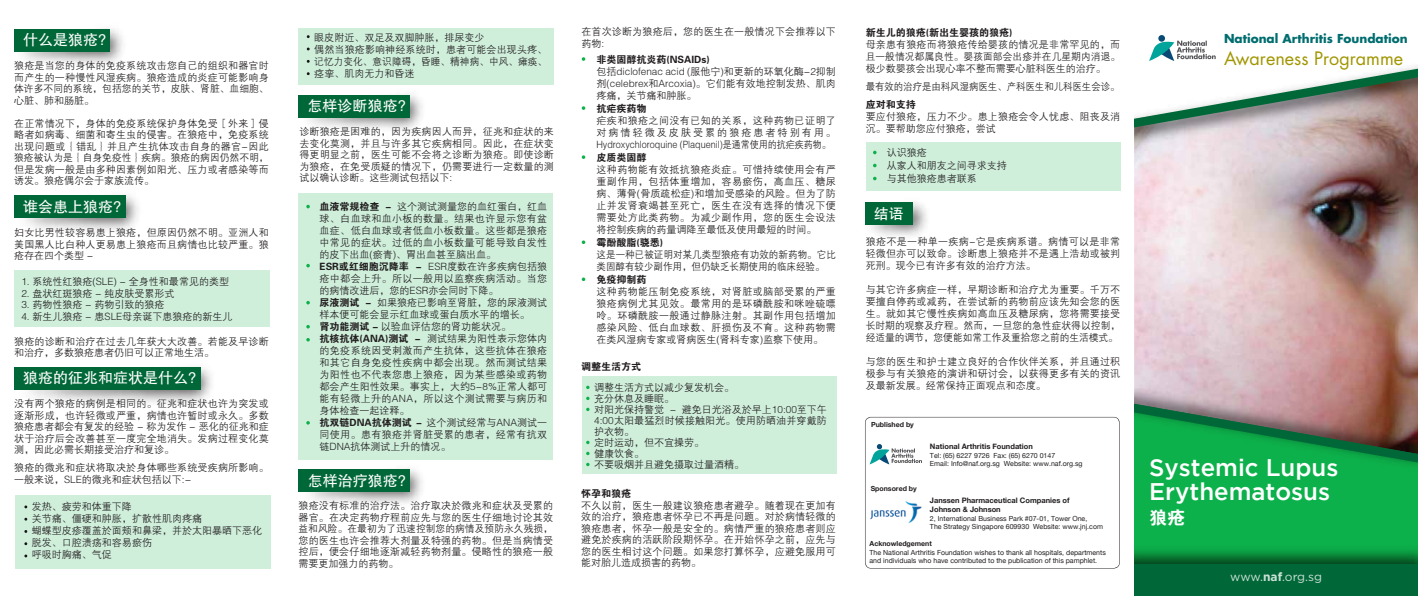
<style>
.page{position:relative;width:1418px;height:596px;background:#fff}
.page>*{position:absolute;margin:0;border:0;box-sizing:border-box;transform-origin:0 0}
.t1{font:500 24px/24px "Gotham";color:#fff}
.t2{font:18px "Futura";color:#a19600}
.t3{font:18px "FZDHTJW GB1 0";color:#fff}
.t4{font:15px "FZHTJW GB1 0";color:#fff}
.t5{font:700 12px "Futura";color:#006d6f}
.t6{font:12px "Gotham";letter-spacing:-.01em;color:rgb(255 255 255/.8)}
.t7{font:10px/12px "FZZDXJW GB1 0";letter-spacing:.005em;color:#231f20;text-align:justify}
.t8{font:10px/12px "FZZDXJW GB1 0";letter-spacing:.035em;color:#231f20}
.t9{font:10px "FZDHTJW GB1 0";color:#231f20}
.t10{font:10px/12px "FZZDXJW GB1 0";letter-spacing:.005em;color:#231f20;scale:.95 1}
.t11{font:10px "FZZDXJW GB1 0";letter-spacing:.005em;color:#231f20;scale:.94 1}
.t12{font:700 7.5px/9px "Helvetica Neue";color:#231f20}
.t13{font:7px/8.4px "Helvetica Neue";color:#231f20}
.t14{font:700 7px "Helvetica Neue";color:#231f20}
.s1{font-family:"FZDHTJW GB1 0"}
.s2{font-family:"FZZDXJW GB1 0"}
.s3{font-weight:700}
</style>
<div class="page">
<div style="left:865px;top:142px;width:255px;height:49px;background:#cfefdb"></div>
<img style="left:23px;top:28px;width:100px;height:35px">
<div style="left:14px;top:29px;width:95px;height:23px;background:#006838"></div>
<img style="left:298px;top:94px;width:124px;height:36px">
<div style="left:298px;top:95px;width:111px;height:22px;background:#006838"></div>
<div style="left:298px;top:28px;width:255px;height:57px;background:#cfefdb"></div>
<img style="left:1134px;top:152px;width:283px;height:227px">
<img style="left:1134px;top:55px;width:283px;height:97px">
<svg style="left:1134px;top:67px;width:283px;height:61px"></svg>
<div style="left:1134px;top:476px;width:283px;height:64px;background:#0db14b"></div>
<img style="left:1134px;top:379px;width:283px;height:97px">
<svg style="left:1134px;top:402px;width:283px;height:61px;background:#458653"></svg>
<img style="left:1134px;top:540px;width:283px;height:24px">
<div style="left:1134px;top:564px;width:283px;height:31px;background:#006838"></div>
<img style="left:871px;top:202px;width:56px;height:34px">
<div style="left:865px;top:202px;width:48px;height:23px;background:#006838"></div>
<svg style="left:581px;top:57px;width:4px;height:4px"></svg>
<svg style="left:581px;top:106px;width:4px;height:4px"></svg>
<svg style="left:581px;top:155px;width:4px;height:4px"></svg>
<svg style="left:581px;top:240px;width:4px;height:4px"></svg>
<svg style="left:581px;top:277px;width:4px;height:4px"></svg>
<div style="left:581px;top:375px;width:255px;height:98px;background:#cfefdb"></div>
<div style="left:298px;top:193px;width:255px;height:266px;background:#cfefdb"></div>
<svg style="left:306px;top:205px;width:4px;height:3px"></svg>
<svg style="left:306px;top:264px;width:4px;height:3px"></svg>
<svg style="left:306px;top:301px;width:4px;height:3px"></svg>
<svg style="left:306px;top:325px;width:4px;height:3px"></svg>
<svg style="left:306px;top:338px;width:4px;height:3px"></svg>
<svg style="left:306px;top:421px;width:4px;height:3px"></svg>
<img style="left:30px;top:368px;width:181px;height:35px">
<div style="left:14px;top:367px;width:187px;height:23px;background:#006838"></div>
<img style="left:26px;top:195px;width:112px;height:35px">
<div style="left:14px;top:195px;width:111px;height:23px;background:#006838"></div>
<div style="left:14px;top:269px;width:256px;height:57px;background:#cfefdb"></div>
<div style="left:16px;top:495px;width:255px;height:73px;background:#cfefdb"></div>
<img style="left:298px;top:459px;width:134px;height:44px">
<div style="left:298px;top:469px;width:112px;height:22px;background:#006838"></div>
<svg style="left:865px;top:416px;width:254px;height:152px"></svg>
<div style="left:871px;top:421px;width:43px;height:7px;background:#fff"></div>
<img style="left:869px;top:499px;width:53px;height:24px">
<div style="left:1158px;top:35px;width:6px;height:7px;background:#084975;border-radius:50%"></div>
<svg style="left:1149px;top:40px;width:66px;height:21px"></svg>
<svg style="left:869px;top:444px;width:53px;height:20px"></svg>
<h3 class="t4" style="left:23px;top:31px;width:85px">什么是狼疮?</h3>
<p class="t7" style="left:14px;top:60px;width:256px;line-height:11.5px">狼疮是当您的身体的免疫系统攻击您自己的组织和器官时而产生的一种慢性风湿疾病。狼疮造成的炎症可能影响身体许多不同的系统，包括您的关节，皮肤、肾脏、血细胞、心脏、肺和肠脏。</p>
<p class="t7" style="left:14px;top:118px;width:256px;line-height:11.5px">在正常情况下，身体的免疫系统保护身体免受［外来］侵略者如病毒、细菌和寄生虫的侵害。在狼疮中，免疫系统出现问题或｛错乱｝并且产生抗体攻击自身的器官-因此狼疮被认为是｛自身免疫性｝疾病。狼疮的病因仍然不明，但是发病一般是由多种因素例如阳光、压力或者感染等而诱发。狼疮偶尔会于家族流传。</p>
<h3 class="t4" style="left:23px;top:198px;width:100px">谁会患上狼疮?</h3>
<p class="t7" style="left:14px;top:227px;width:256px;line-height:11.5px">妇女比男性较容易患上狼疮，但原因仍然不明。亚洲人和美国黑人比白种人更易患上狼疮而且病情也比较严重。狼疮存在四个类型 -</p>
<p class="t7" style="left:21px;top:276px;width:209px">1. 系统性红狼疮(SLE) - 全身性和最常见的类型</p>
<p class="t7" style="left:21px;top:287px;width:155px">2. 盘状红斑狼疮 - 纯皮肤受累形式</p>
<p class="t7" style="left:21px;top:299px;width:145px">3. 药物性狼疮 - 药物引致的狼疮</p>
<p class="t7" style="left:21px;top:310px;width:212px">4. 新生儿狼疮 - 患SLE母亲诞下患狼疮的新生儿</p>
<p class="t7" style="left:14px;top:335px;width:256px;line-height:11.5px">狼疮的诊断和治疗在过去几年获大大改善。若能及早诊断和治疗，多数狼疮患者仍旧可以正常地生活。</p>
<h3 class="t4" style="left:23px;top:369px;width:175px">狼疮的征兆和症状是什么?</h3>
<p class="t7" style="left:14px;top:398px;width:256px;line-height:11.5px">没有两个狼疮的病例是相同的。征兆和症状也许为突发或逐渐形成，也许轻微或严重，病情也许暂时或永久。多数狼疮患者都会有复发的经验 - 称为发作 - 恶化的征兆和症状于治疗后会改善甚至一度完全地消失。发病过程变化莫测，因此必需长期接受治疗和复诊。</p>
<p class="t7" style="left:14px;top:462px;width:256px;line-height:11.5px">狼疮的微兆和症状将取决於身体哪些系统受疾病所影响。一般来说，SLE的微兆和症状包括以下:-</p>
<p class="t7" style="left:32px;top:501px;width:232px;text-align:left">发热、疲劳和体重下降<br>关节痛、僵硬和肿胀，扩散性肌肉疼痛<br>蝴蝶型皮疹覆盖於面颊和鼻梁，并於太阳暴晒下恶化脱发、口腔溃疡和容易瘀伤<br>呼吸时胸痛、气促</p>
<p class="t7" style="left:314px;top:32px;width:234px;text-align:left">眼皮附近、双足及双脚肿胀，排尿变少<br>偶然当狼疮影响神经系统时，患者可能会出现头疼、记忆力变化、意识障碍，昏睡、精神病、中风、瘫痪、痉挛、肌肉无力和昏迷</p>
<h3 class="t4" style="left:307px;top:97px;width:100px">怎样诊断狼疮?</h3>
<p class="t7" style="left:299px;top:126px;width:256px;line-height:11.5px">诊断狼疮是困难的，因为疾病因人而异，征兆和症状的来去变化莫测，并且与许多其它疾病相同。因此，在症状变得更明显之前，医生可能不会将之诊断为狼疮。即使诊断为狼疮，在免受质疑的情况下，仍需要进行一定数量的测试以确认诊断。这些测试包括以下:</p>
<p class="t7" style="left:319px;top:201px;width:229px;text-align:left"><span class="s1">血液常规检查 -</span> 这个测试测量您的血红蛋白，红血球、白血球和血小板的数量。结果也许显示您有盆血症、低白血球或者低血小板数量。这些都是狼疮中常见的症状。过低的血小板数量可能导致自发性的皮下出血(瘀青)、胃出血甚至脑出血。<br><span class="s1">ESR或红细胞沉降率 -</span> ESR度数在许多疾病包括狼疮中都会上升。所以一般用以监察疾病活动。当您的病情改进后，您的ESR亦会同时下降。<br><span class="s1">尿液测试 -</span> 如果狼疮已影响至肾脏，您的尿液测试样本便可能会显示红血球或蛋白质水平的增长。<br><span class="s1">肾功能测试 -</span> 以验血评估您的肾功能状况。</p>
<p class="t9" style="left:319px;top:333px;width:229px">抗核抗体(ANA)测试 - <span class="s2">测试结果为阳性表示您体内</span></p>
<p class="t8" style="left:319px;top:345px;width:229px">的免疫系统因受刺激而产生抗体，这些抗体在狼疮和其它自身免疫性疾病中都会出现。然而测试结果为阳性也不代表您患上狼疮，因为某些感染或药物都会产生阳性效果。事实上，大约5-8%正常人都可能有轻微上升的ANA，所以这个测试需要与病历和身体检查一起诠释。<br><span class="s1">抗双链DNA抗体测试 -</span> 这个测试经常与ANA测试一同使用。患有狼疮并肾脏受累的患者，经常有抗双链DNA抗体测试上升的情况。</p>
<h3 class="t4" style="left:308px;top:472px;width:100px">怎样治疗狼疮?</h3>
<p class="t7" style="left:298px;top:500px;width:256px;line-height:11.5px">狼疮没有标准的治疗法。治疗取决於微兆和症状及受累的器官。在决定药物疗程前应先与您的医生仔细地讨论其效益和风险。在最初为了迅速控制您的病情及预防永久残损，您的医生也许会推荐大剂量及特强的药物。但是当病情受控后，便会仔细地逐渐减轻药物剂量。侵略性的狼疮一般需要更加强力的药物。</p>
<p class="t7" style="left:581px;top:26px;width:256px;line-height:11.5px">在首次诊断为狼疮后，您的医生在一般情况下会推荐以下药物:</p>
<p class="t9" style="left:596px;top:54px;width:115px">非类固醇抗炎药(NSAIDs)</p>
<p class="t7" style="left:596px;top:66px;width:241px">包括diclofenac acid (服他宁)和更新的环氧化酶-2抑制剂(celebrex和Arcoxia)。它们能有效地控制发热、肌肉疼痛，关节痛和肿胀。</p>
<p class="t9" style="left:596px;top:103px;width:51px">抗疟疾药物</p>
<p class="t7" style="left:596px;top:115px;width:241px">疟疾和狼疮之间没有已知的关系，这种药物已证明了对病情轻微及皮肤受累的狼疮患者特别有用。Hydroxychloroquine (Plaquenil)是通常使用的抗疟疾药物。</p>
<p class="t9" style="left:596px;top:152px;width:51px">皮质类固醇</p>
<p class="t7" style="left:596px;top:164px;width:241px">这种药物能有效抵抗狼疮炎症。可惜持续使用会有严重副作用，包括体重增加，容易瘀伤，高血压、糖尿病、薄骨(骨质疏松症)和增加受感染的风险。但为了防止并发肾衰竭甚至死亡，医生在没有选择的情况下便需要处方此类药物。为减少副作用，您的医生会设法将控制疾病的药量调降至最低及使用最短的时间。</p>
<p class="t9" style="left:596px;top:237px;width:68px">霉酚酸脂(骁悉)</p>
<p class="t10" style="left:596px;top:249px;width:253px">这是一种已被证明对某几类型狼疮有功效的新药物。它比类固醇有较少副作用，但仍缺乏长期使用的临床经验。</p>
<p class="t9" style="left:596px;top:274px;width:51px">免疫抑制药</p>
<p class="t7" style="left:596px;top:286px;width:241px">这种药物能压制免疫系统，对肾脏或脑部受累的严重狼疮病例尤其见效。最常用的是环磷酰胺和咪唑硫嘌呤。环磷酰胺一般通过静脉注射。其副作用包括增加感染风险、低白血球数、肝损伤及不育。这种药物需在类风湿病专家或肾病医生(肾科专家)监察下使用。</p>
<p class="t7" style="left:594px;top:382px;width:234px;line-height:11px;text-align:left">调整生活方式以减少复发机会。<br>充分休息及睡眠。<br>对阳光保持警觉 - 避免日光浴及於早上10:00至下午<br>4:00太阳最猛烈时候接触阳光。使用防晒油并穿戴防护衣物。<br>定时运动，但不宜操劳。<br>健康饮食。<br>不要吸烟并且避免摄取过量酒精。</p>
<p class="t9" style="left:581px;top:361px;width:61px">调整生活方式</p>
<p class="t9" style="left:581px;top:488px;width:51px">怀孕和狼疮</p>
<p class="t7" style="left:581px;top:499px;width:256px;line-height:11.5px">不久以前，医生一般建议狼疮患者避孕。随着现在更加有效的治疗，狼疮患者怀孕已不再是问题。对於病情轻微的狼疮患者，怀孕一般是安全的。病情严重的狼疮患者则应避免於疾病的活跃阶段期怀孕。在开始怀孕之前，应先与您的医生相讨这个问题。如果您打算怀孕，应避免服用可能对胎儿造成损害的药物。</p>
<p class="t9" style="left:865px;top:27px;width:148px">新生儿的狼疮(新出生婴孩的狼疮)</p>
<p class="t7" style="left:865px;top:38px;width:256px">母亲患有狼疮而将狼疮传给婴孩的情况是非常罕见的，而且一般情况都属良性。婴孩面部会出疹并在几星期内消退。极少数婴孩会出现心率不整而需要心脏科医生的治疗。</p>
<p class="t11" style="left:865px;top:81px;width:271px">最有效的治疗是由科风湿病医生、产科医生和儿科医生会诊。</p>
<p class="t9" style="left:865px;top:99px;width:51px">应对和支持</p>
<p class="t7" style="left:865px;top:110px;width:256px">要应付狼疮，压力不少。患上狼疮会令人忧虑、阻丧及消沉。要帮助您应付狼疮，尝试</p>
<p class="t7" style="left:886px;top:146px;width:121px;line-height:13px;text-align:left">认识狼疮<br>从家人和朋友之间寻求支持与其他狼疮患者联系</p>
<h3 class="t4" style="left:874px;top:205px;width:31px">结语</h3>
<p class="t7" style="left:865px;top:236px;width:256px">狼疮不是一种单一疾病-它是疾病系谱。病情可以是非常轻微但亦可以致命。诊断患上狼疮并不是遇上浩劫或被判死刑。现今已有许多有效的治疗方法。</p>
<p class="t7" style="left:865px;top:284px;width:256px">与其它许多病症一样，早期诊断和治疗尤为重要。千万不要擅自停药或减药，在尝试新的药物前应该先知会您的医生。就如其它慢性疾病如高血压及糖尿病，您将需要接受长时期的观察及疗程。然而，一旦您的急性症状得以控制，经适量的调节，您便能如常工作及重拾您之前的生活模式。</p>
<p class="t7" style="left:865px;top:356px;width:256px">与您的医生和护士建立良好的合作伙伴关系，并且通过积极参与有关狼疮的演讲和研讨会，以获得更多有关的资讯及最新发展。经常保持正面观点和态度。</p>
<p class="t14" style="left:871px;top:418px;width:44px">Published by</p>
<p class="t14" style="left:870px;top:483px;width:48px">Sponsored by</p>
<p class="t12" style="left:930px;top:442px;width:104px">National Arthritis Foundation</p>
<p class="t13" style="left:930px;top:451px;width:154px">Tel: (65) 6227 9726 Fax: (65) 6270 0147<br>Email: Info@naf.org.sg Website: www.naf.org.sg</p>
<p class="t12" style="left:930px;top:496px;width:141px">Janssen Pharmaceutical Companies of<br>Johnson &amp; Johnson</p>
<p class="t13" style="left:930px;top:514px;width:174px">2, International Business Park #07-01, Tower One,<br>The Strategy Singapore 609930 Website: www.jnj.com</p>
<p class="t14" style="left:869px;top:538px;width:64px">Acknowledgement</p>
<p class="t13" style="left:869px;top:548px;width:238px">The National Arthritis Foundation wishes to thank all hospitals, departments and individuals who have contributed to the publication of this pamphlet.</p>
<p class="t5" style="left:1223px;top:30px;width:185px">National Arthritis Foundation</p>
<h2 class="t2" style="left:1223px;top:46px;width:181px">Awareness Programme</h2>
<h1 class="t1" style="left:1149px;top:455px;width:191px">Systemic Lupus<br>Erythematosus</h1>
<h2 class="t3" style="left:1149px;top:508px;width:37px">狼疮</h2>
<p class="t6" style="left:1230px;top:569px;width:93px">www.<span class="s3">naf</span>.org.sg</p>
</div>
